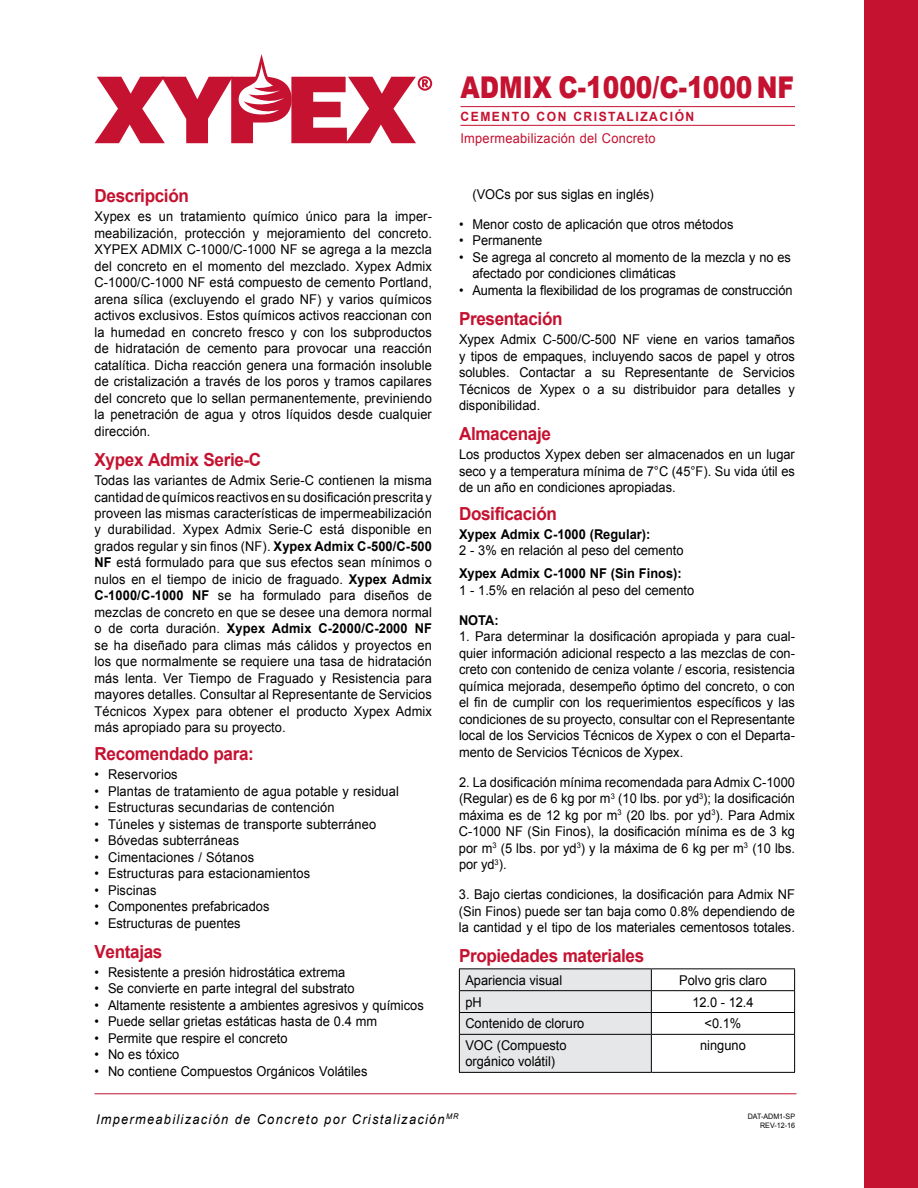
<style>
.page{position:relative;width:918px;height:1188px;background:#fff}
.page>*{position:absolute;margin:0;border:0;box-sizing:border-box;transform-origin:0 0}
.t1{font:900 30px "Arial";color:#c41230;scale:.83 1}
.t2{font:700 18px "Arial";letter-spacing:-.02em;color:#c41230;scale:.95 1}
.t3{font:13.5px/16.5px "Arial";color:#000;text-align:justify;scale:.95 1}
.t4{font:700 13.5px "Arial";color:#000;scale:.95 1}
.t5{font:italic 13.5px "Arial";letter-spacing:.1em;color:#000;scale:.95 1}
.t6{font:13.5px "Arial";letter-spacing:.02em;color:#c41230;scale:.95 1}
.t7{font:700 12.75px "Arial";letter-spacing:.125em;color:#c41230;scale:.95 1}
.t8{font:7.5px/9px "Arial";color:#000;text-align:right;scale:.95 1}
.s1{font-weight:700}
</style>
<div class="page">
<hr style="left:459px;top:968px;width:192px;height:1px;background:#000">
<hr style="left:651px;top:968px;width:144px;height:1px;background:#000">
<hr style="left:651px;top:990px;width:144px;height:1px;background:#000">
<hr style="left:651px;top:1012px;width:144px;height:1px;background:#000">
<div style="left:459px;top:969px;width:193px;height:103px;background:#e6e7e8"></div>
<svg style="left:794px;top:969px;width:1px;height:65px"></svg>
<hr style="left:459px;top:1034px;width:192px;height:1px;background:#000">
<hr style="left:459px;top:1035px;width:1px;height:37px;background:#000">
<hr style="left:651px;top:1034px;width:144px;height:1px;background:#000">
<hr style="left:651px;top:1035px;width:1px;height:37px;background:#000">
<hr style="left:794px;top:1035px;width:1px;height:37px;background:#000">
<hr style="left:459px;top:1072px;width:192px;height:1px;background:#000">
<hr style="left:651px;top:1072px;width:144px;height:1px;background:#000">
<hr style="left:460px;top:106px;width:335px;height:1px;background:#c41230">
<hr style="left:460px;top:125px;width:335px;height:1px;background:#c41230">
<hr style="left:94px;top:1093px;width:702px;height:1px;background:#c41230">
<svg style="left:95px;top:54px;width:337px;height:89px"></svg>
<div style="left:864px;top:0;width:54px;height:1188px;background:#c41230"></div>
<h2 class="t2" style="left:94px;top:184px;width:101px">Descripción</h2>
<p class="t3" style="left:94px;top:208px;width:357px">Xypex es un tratamiento químico único para la imper&shy;meabilización, protección y mejoramiento del concreto.<br>XYPEX ADMIX C-1000/C-1000 NF se agrega a la mezcla del concreto en el momento del mezclado. Xypex Admix C-1000/C-1000 NF está compuesto de cemento Portland, arena sílica (excluyendo el grado NF) y varios químicos activos exclusivos. Estos químicos activos reaccionan con la humedad en concreto fresco y con los subproductos de hidratación de cemento para provocar una reacción catalítica. Dicha reacción genera una formación insoluble de cristalización a través de los poros y tramos capilares del concreto que lo sellan permanentemente, previniendo la penetración de agua y otros líquidos desde cualquier dirección.</p>
<h2 class="t2" style="left:94px;top:447px;width:177px">Xypex Admix Serie-C</h2>
<p class="t3" style="left:94px;top:472px;width:357px">Todas las variantes de Admix Serie-C contienen la misma cantidad de químicos reactivos en su dosificación prescrita y proveen las mismas características de impermeabilización y durabilidad. Xypex Admix Serie-C está disponible en grados regular y sin finos (NF). <span class="s1">Xypex Admix C-500/C-500<br>NF</span> está formulado para que sus efectos sean mínimos o nulos en el tiempo de inicio de fraguado. <span class="s1">Xypex Admix C-1000/C-1000 NF</span> se ha formulado para diseños de mezclas de concreto en que se desee una demora normal o de corta duración. <span class="s1">Xypex Admix C-2000/C-2000 NF </span>se ha diseñado para climas más cálidos y proyectos en los que normalmente se requiere una tasa de hidratación más lenta. Ver Tiempo de Fraguado y Resistencia para mayores detalles. Consultar al Representante de Servicios Técnicos Xypex para obtener el producto Xypex Admix más apropiado para su proyecto.</p>
<h2 class="t2" style="left:94px;top:741px;width:169px">Recomendado para:</h2>
<p class="t3" style="left:94px;top:766px;width:89px">• Reservorios</p>
<p class="t3" style="left:94px;top:783px;width:322px">• Plantas de tratamiento de agua potable y residual</p>
<p class="t3" style="left:94px;top:799px;width:254px">• Estructuras secundarias de contención</p>
<p class="t3" style="left:94px;top:816px;width:298px">• Túneles y sistemas de transporte subterráneo</p>
<p class="t3" style="left:94px;top:832px;width:154px">• Bóvedas subterráneas</p>
<p class="t3" style="left:94px;top:849px;width:170px">• Cimentaciones / Sótanos</p>
<p class="t3" style="left:94px;top:865px;width:229px">• Estructuras para estacionamientos</p>
<p class="t3" style="left:94px;top:882px;width:67px">• Piscinas</p>
<p class="t3" style="left:94px;top:898px;width:186px">• Componentes prefabricados</p>
<p class="t3" style="left:94px;top:915px;width:155px">• Estructuras de puentes</p>
<h2 class="t2" style="left:94px;top:939px;width:73px">Ventajas</h2>
<p class="t3" style="left:94px;top:964px;width:266px">• Resistente a presión hidrostática extrema</p>
<p class="t3" style="left:94px;top:980px;width:275px">• Se convierte en parte integral del substrato</p>
<p class="t3" style="left:94px;top:997px;width:348px">• Altamente resistente a ambientes agresivos y químicos</p>
<p class="t3" style="left:94px;top:1013px;width:299px">• Puede sellar grietas estáticas hasta de 0.4 mm</p>
<p class="t3" style="left:94px;top:1030px;width:205px">• Permite que respire el concreto</p>
<p class="t3" style="left:94px;top:1046px;width:91px">• No es tóxico</p>
<p class="t3" style="left:94px;top:1063px;width:289px">• No contiene Compuestos Orgánicos Volátiles</p>
<h1 class="t1" style="left:460px;top:66px;width:403px">ADMIX C-1000/C-1000 NF</h1>
<p class="t7" style="left:460px;top:108px;width:248px">CEMENTO CON CRISTALIZACIÓN</p>
<p class="t6" style="left:460px;top:130px;width:207px">Impermeabilización del Concreto</p>
<p class="t3" style="left:473px;top:186px;width:192px">(VOCs por sus siglas en inglés)</p>
<p class="t3" style="left:459px;top:216px;width:290px">• Menor costo de aplicación que otros métodos</p>
<p class="t3" style="left:459px;top:232px;width:89px">• Permanente</p>
<p class="t3" style="left:473px;top:249px;width:337px;text-indent:-14px">• Se agrega al concreto al momento de la mezcla y no es afectado por condiciones climáticas</p>
<p class="t3" style="left:459px;top:282px;width:353px">• Aumenta la flexibilidad de los programas de construcción</p>
<h2 class="t2" style="left:459px;top:307px;width:111px">Presentación</h2>
<p class="t3" style="left:459px;top:331px;width:355px">Xypex Admix C-500/C-500 NF viene en varios tamaños y tipos de empaques, incluyendo sacos de papel y otros solubles. Contactar a su Representante de Servicios Técnicos de Xypex o a su distribuidor para detalles y disponibilidad.</p>
<h2 class="t2" style="left:459px;top:422px;width:98px">Almacenaje</h2>
<p class="t3" style="left:459px;top:446px;width:355px">Los productos Xypex deben ser almacenados en un lugar seco y a temperatura mínima de 7°C (45°F). Su vida útil es de un año en condiciones apropiadas.</p>
<h2 class="t2" style="left:459px;top:501px;width:105px">Dosificación</h2>
<p class="t4" style="left:459px;top:525px;width:203px">Xypex Admix C-1000 (Regular):</p>
<p class="t3" style="left:459px;top:542px;width:238px">2 - 3% en relación al peso del cemento</p>
<p class="t4" style="left:459px;top:565px;width:236px">Xypex Admix C-1000 NF (Sin Finos):</p>
<p class="t3" style="left:459px;top:582px;width:249px">1 - 1.5% en relación al peso del cemento</p>
<p class="t4" style="left:459px;top:611px;width:43px">NOTA:</p>
<p class="t3" style="left:459px;top:629px;width:355px">1. Para determinar la dosificación apropiada y para cual&shy;quier información adicional respecto a las mezclas de con&shy;creto con contenido de ceniza volante / escoria, resistencia química mejorada, desempeño óptimo del concreto, o con el fin de cumplir con los requerimientos específicos y las condiciones de su proyecto, consultar con el Representante local de los Servicios Técnicos de Xypex o con el Departa&shy;mento de Servicios Técnicos de Xypex.</p>
<p class="t3" style="left:459px;top:774px;width:355px">2. La dosificación mínima recomendada para Admix C-1000 (Regular) es de 6 kg por m<sup>3</sup> (10 lbs. por yd<sup>3</sup>); la dosificación máxima es de 12 kg por m<sup>3</sup> (20 lbs. por yd<sup>3</sup>). Para Admix C-1000 NF (Sin Finos), la dosificación mínima es de 3 kg por m<sup>3</sup> (5 lbs. por yd<sup>3</sup>) y la máxima de 6 kg per m<sup>3</sup> (10 lbs. por yd<sup>3</sup>).</p>
<p class="t3" style="left:459px;top:887px;width:355px">3. Bajo ciertas condiciones, la dosificación para Admix NF (Sin Finos) puede ser tan baja como 0.8% dependiendo de la cantidad y el tipo de los materiales cementosos totales.</p>
<h2 class="t2" style="left:459px;top:944px;width:197px">Propiedades materiales</h2>
<p class="t3" style="left:465px;top:972px;width:104px">Apariencia visual</p>
<p class="t3" style="left:679px;top:972px;width:94px">Polvo gris claro</p>
<p class="t3" style="left:465px;top:994px;width:19px">pH</p>
<p class="t3" style="left:692px;top:994px;width:66px">12.0 - 12.4</p>
<p class="t3" style="left:465px;top:1015px;width:127px">Contenido de cloruro</p>
<p class="t3" style="left:705px;top:1015px;width:40px">&lt;0.1%</p>
<p class="t3" style="left:465px;top:1037px;width:108px">VOC (Compuesto orgánico volátil)</p>
<p class="t3" style="left:700px;top:1037px;width:50px">ninguno</p>
<p class="t5" style="left:96px;top:1110px;width:383px">Impermeabilización de Concreto por Cristalización<sup>MR</sup></p>
<p class="t8" style="left:748px;top:1112px;width:51px">DAT-ADM1-SP<br>REV-12-16</p>
</div>
